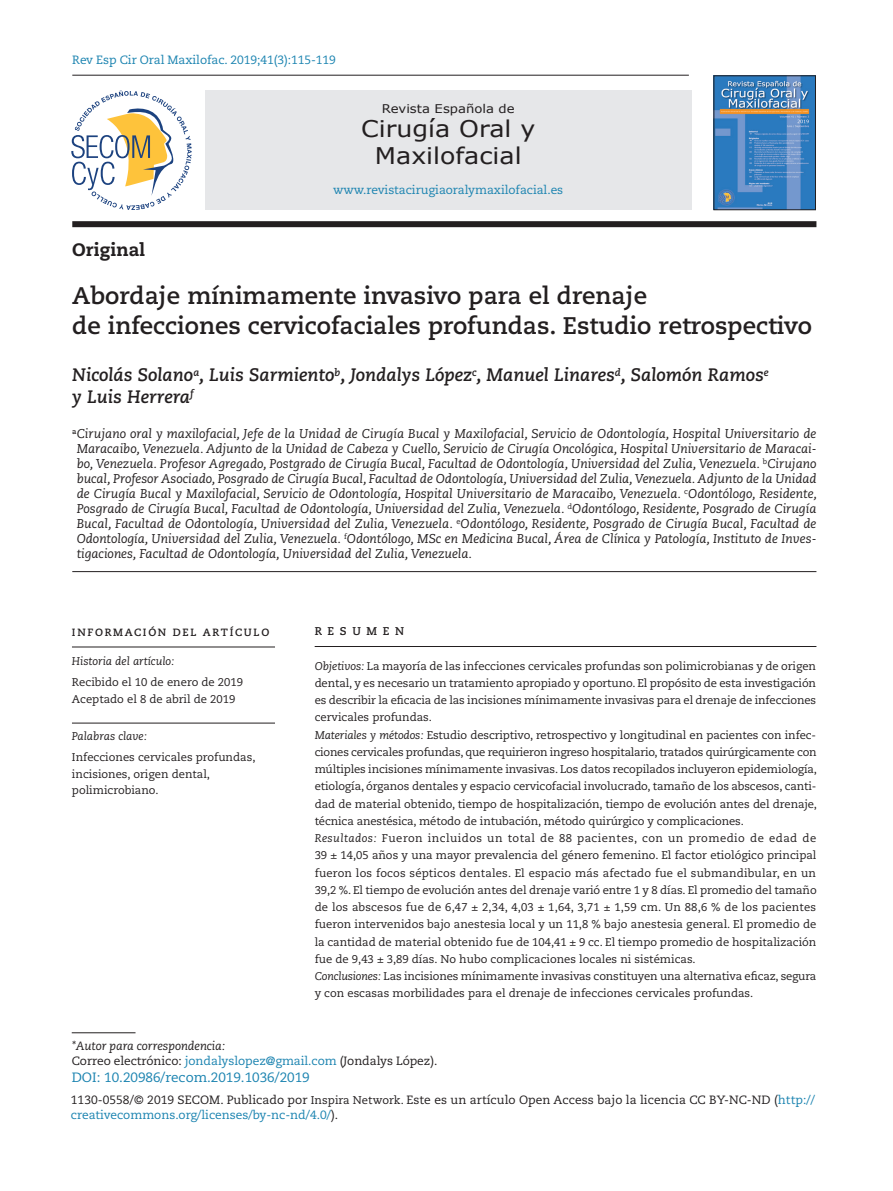
<style>
.page{position:relative;width:893px;height:1191px;background:#fff}
.page>*{position:absolute;margin:0;border:0;box-sizing:border-box;transform-origin:0 0}
.t1{font:700 24px/30px "Caecilia LT Std";color:#231f20}
.t2{font:22.95px/27px "Verdana";color:#231f20;text-align:center;scale:1.1 1}
.t3{font:italic 700 18px/21.6px "Caecilia LT Std";color:#231f20}
.t4{font:800 18px "Caecilia LT Std";color:#231f20}
.t5{font:13.5px "Caecilia LT Std";color:#1a83b0}
.t6{font:italic 12.75px/15px "Caecilia LT Std";color:#231f20;text-align:justify}
.t7{font:12px/15px "Caecilia LT Std";letter-spacing:-.005em;color:#231f20}
.t8{font:12px "Caecilia LT Std";letter-spacing:-.005em;color:#1a83b0}
.t9{font:12px "Verdana";color:#231f20;scale:1.1 1}
.t10{font:11.25px/17.2px "Caecilia LT Std";letter-spacing:-.01em;color:#231f20}
.t11{font:italic 11.25px "Caecilia LT Std";color:#231f20}
.t12{font:700 11.25px "Caecilia LT Std";letter-spacing:.5em;color:#231f20}
.t13{font:700 10.5px "Caecilia LT Std";letter-spacing:.16em;color:#231f20}
.s1{font-style:italic}
.s2{color:#1a83b0}
.s3{font-size:11.25px}
</style>
<div class="page">
<hr style="left:72px;top:75px;width:617px;height:1px;background:#231f20">
<div style="left:72px;top:221px;width:744px;height:6px;background:#231f20"></div>
<hr style="left:72px;top:1032px;width:64px;height:1px;background:#231f20">
<hr style="left:315px;top:646px;width:501px;height:1px;background:#231f20">
<hr style="left:72px;top:646px;width:203px;height:1px;background:#231f20">
<hr style="left:72px;top:722px;width:203px;height:1px;background:#231f20">
<hr style="left:72px;top:571px;width:744px;height:1px;background:#231f20">
<div style="left:205px;top:91px;width:486px;height:119px;background:#e6e7e9"></div>
<img style="left:716px;top:78px;width:98px;height:130px">
<div style="left:714px;top:76px;width:102px;height:134px;border:1px solid #231f20"></div>
<svg style="left:71px;top:90px;width:121px;height:120px"></svg>
<p class="t8" style="left:72px;top:53px;width:265px">Rev Esp Cir Oral Maxilofac. 2019;41(3):115-119</p>
<p class="t9" style="left:382px;top:100px;width:122px">Revista Española de</p>
<h2 class="t2" style="left:361px;top:114px;width:160px">Cirugía Oral y<br>Maxilofacial</h2>
<p class="t8" style="left:333px;top:183px;width:232px">www.revistacirugiaoralymaxilofacial.es</p>
<h3 class="t4" style="left:72px;top:238px;width:74px">Original</h3>
<h1 class="t1" style="left:72px;top:281px;width:741px">Abordaje mínimamente invasivo para el drenaje<br>de infecciones cervicofaciales profundas. Estudio retrospectivo</h1>
<h3 class="t3" style="left:72px;top:365px;width:698px">Nicolás Solano<sup>a</sup>, Luis Sarmiento<sup>b</sup>, Jondalys López<sup>c</sup>, Manuel Linares<sup>d</sup>, Salomón Ramos<sup>e </sup>y Luis Herrera<sup>f</sup></h3>
<p class="t6" style="left:77px;top:427px;width:742px;text-indent:-4px"><sup>a</sup>Cirujano oral y maxilofacial, Jefe de la Unidad de Cirugía Bucal y Maxilofacial, Servicio de Odontología, Hospital Universitario de Maracaibo, Venezuela. Adjunto de la Unidad de Cabeza y Cuello, Servicio de Cirugía Oncológica, Hospital Universitario de Maracai&shy;bo, Venezuela. Profesor Agregado, Postgrado de Cirugía Bucal, Facultad de Odontología, Universidad del Zulia, Venezuela. <sup>b</sup>Cirujano bucal, Profesor Asociado, Posgrado de Cirugía Bucal, Facultad de Odontología, Universidad del Zulia, Venezuela. Adjunto de la Unidad de Cirugía Bucal y Maxilofacial, Servicio de Odontología, Hospital Universitario de Maracaibo, Venezuela. <sup>c</sup>Odontólogo, Residente, Posgrado de Cirugía Bucal, Facultad de Odontología, Universidad del Zulia, Venezuela. <sup>d</sup>Odontólogo, Residente, Posgrado de Cirugía Bucal, Facultad de Odontología, Universidad del Zulia, Venezuela. <sup>e</sup>Odontólogo, Residente, Posgrado de Cirugía Bucal, Facultad de Odontología, Universidad del Zulia, Venezuela. <sup>f</sup>Odontólogo, MSc en Medicina Bucal, Área de Clínica y Patología, Instituto de Inves&shy;tigaciones, Facultad de Odontología, Universidad del Zulia, Venezuela.</p>
<p class="t13" style="left:72px;top:625px;width:199px">INFORMACIÓN DEL ARTÍCULO</p>
<p class="t11" style="left:72px;top:655px;width:104px">Historia del artículo:</p>
<p class="t10" style="left:72px;top:674px;width:173px;line-height:16.5px">Recibido el 10 de enero de 2019<br>Aceptado el 8 de abril de 2019</p>
<p class="t11" style="left:72px;top:730px;width:76px">Palabras clave:</p>
<p class="t10" style="left:72px;top:749px;width:185px;line-height:16.5px">Infecciones cervicales profundas, incisiones, origen dental, polimicrobiano.</p>
<p class="t12" style="left:315px;top:624px;width:91px">RESUMEN</p>
<p class="t10" style="left:315px;top:657px;width:504px"><span class="s1">Objetivos:</span> La mayoría de las infecciones cervicales profundas son polimicrobianas y de origen dental, y es necesario un tratamiento apropiado y oportuno. El propósito de esta investigación es describir la eficacia de las incisiones mínimamente invasivas para el drenaje de infecciones cervicales profundas.<br><span class="s1">Materiales y métodos:</span> Estudio descriptivo, retrospectivo y longitudinal en pacientes con infec&shy;ciones cervicales profundas, que requirieron ingreso hospitalario, tratados quirúrgicamente con múltiples incisiones mínimamente invasivas. Los datos recopilados incluyeron epidemiología, etiología, órganos dentales y espacio cervicofacial involucrado, tamaño de los abscesos, canti&shy;dad de material obtenido, tiempo de hospitalización, tiempo de evolución antes del drenaje, técnica anestésica, método de intubación, método quirúrgico y complicaciones.<br><span class="s1">Resultados:</span> Fueron incluidos un total de 88 pacientes, con un promedio de edad de 39 ± 14,05 años y una mayor prevalencia del género femenino. El factor etiológico principal fueron los focos sépticos dentales. El espacio más afectado fue el submandibular, en un 39,2 %. El tiempo de evolución antes del drenaje varió entre 1 y 8 días. El promedio del tamaño de los abscesos fue de 6,47 ± 2,34, 4,03 ± 1,64, 3,71 ± 1,59 cm. Un 88,6 % de los pacientes fueron intervenidos bajo anestesia local y un 11,8 % bajo anestesia general. El promedio de la cantidad de material obtenido fue de 104,41 ± 9 cc. El tiempo promedio de hospitalización fue de 9,43 ± 3,89 días. No hubo complicaciones locales ni sistémicas.<br><span class="s1">Conclusiones:</span> Las incisiones mínimamente invasivas constituyen una alternativa eficaz, segura y con escasas morbilidades para el drenaje de infecciones cervicales profundas.</p>
<p class="t7" style="left:72px;top:1038px;width:367px"><span class="s1">*Autor para correspondencia:<br></span>Correo electrónico: <span class="s2">jondalyslopez@gmail.com</span> (Jondalys López).</p>
<p class="t5" style="left:72px;top:1069px;width:240px">DOI: 10.20986/recom.2019.1036/2019</p>
<p class="t7" style="left:71px;top:1092px;width:746px">1130-0558/© 2019 SECOM. Publicado por <span class="s3">Inspira Network.</span> Este es un artículo Open Access bajo la licencia CC BY-NC-ND (<span class="s2">http:// creativecommons.org/licenses/by-nc-nd/4.0/</span>).</p>
</div>
